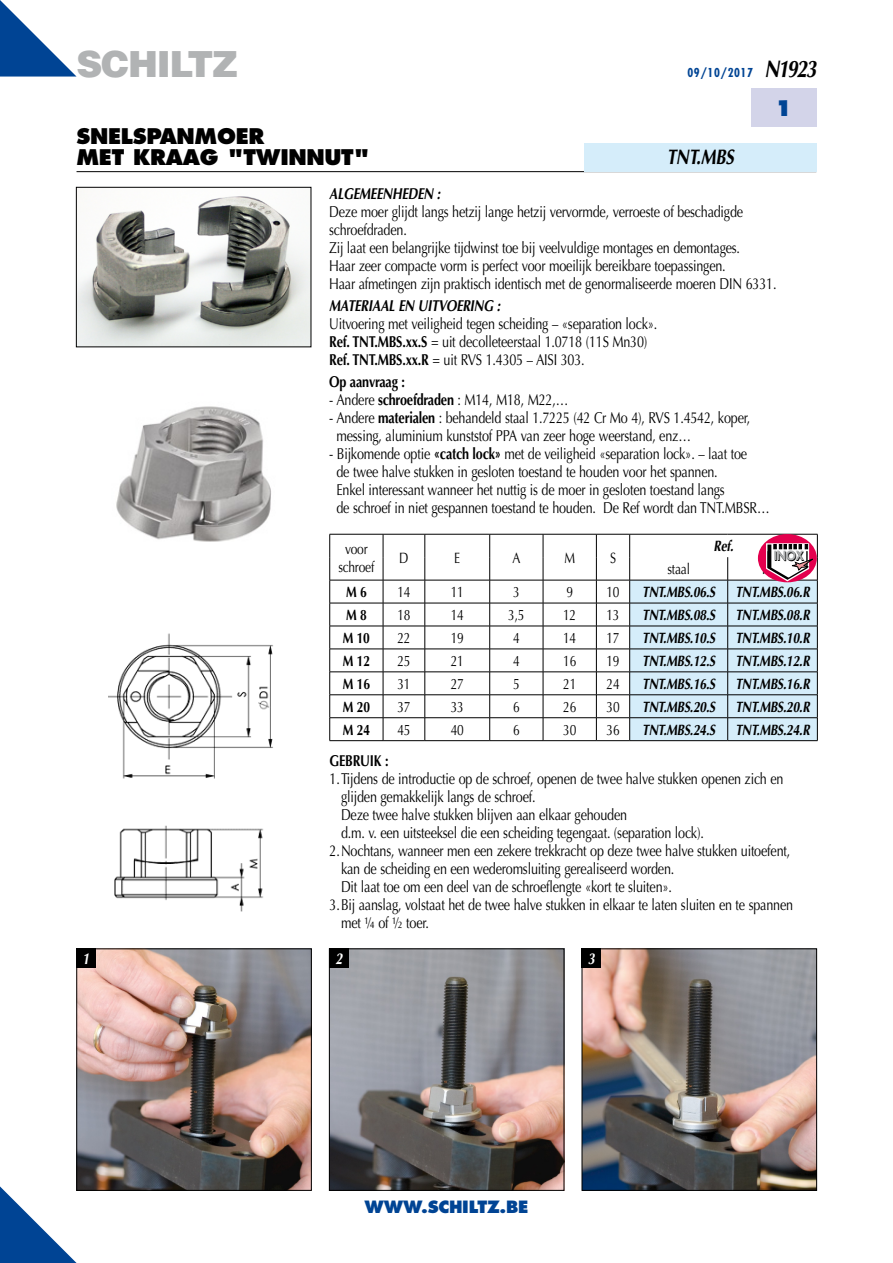
<style>
.page{position:relative;width:893px;height:1263px;background:#fff}
.page>*{position:absolute;margin:0;border:0;box-sizing:border-box;transform-origin:0 0}
.t1{font:900 36px "Helvetica";letter-spacing:-.035em;color:#b1b3b4}
.t2{font:800 21px/21px "Futura";letter-spacing:-.015em;color:#000}
.t3{font:italic 700 21px "Optima";letter-spacing:-.015em;color:#000;scale:.8 1}
.t4{font:800 21px "Futura";color:#004494}
.t5{font:800 16.5px "Futura";letter-spacing:-.015em;color:#004494}
.t6{font:15.75px/18px "Optima";letter-spacing:-.015em;color:#000;scale:.8 1}
.t7{font:italic 700 15.75px "Optima";letter-spacing:-.015em;color:#000;scale:.8 1}
.t8{font:700 15.75px "Optima";letter-spacing:-.015em;color:#000;scale:.8 1}
.t9{font:italic 700 15.75px "Optima";color:#fff;scale:.8 1}
.t10{font:italic 700 15px "Optima";letter-spacing:-.015em;color:#000;scale:.8 1}
.t11{font:15px/18px "Optima";letter-spacing:-.015em;color:#000;text-align:center;scale:.8 1}
.t12{font:700 15px "Optima";letter-spacing:-.015em;color:#000;scale:.8 1}
.t13{font:800 12.3px "Futura";color:#000}
.t14{font:12px "Times New Roman";letter-spacing:-.005em;color:#000}
.t15{font:700 condensed 12px "Futura";letter-spacing:.05em;color:#004494}
.s1{font-family:"Optima";font-style:italic;font-stretch:normal;font-size:24px;color:#000}
.s2{font-weight:700}
</style>
<div class="page">
<svg style="left:0;top:1186px;width:77px;height:77px"></svg>
<hr style="left:77px;top:171px;width:739px;height:1px;background:#000">
<div style="left:751px;top:89px;width:65px;height:38px;background:#d3d4e9"></div>
<svg style="left:0;top:0;width:77px;height:77px"></svg>
<div style="left:584px;top:143px;width:232px;height:28px;background:#d5edfa"></div>
<img style="left:79px;top:951px;width:231px;height:237px">
<div style="left:77px;top:949px;width:235px;height:241px;border:1px solid #000"></div>
<img style="left:584px;top:951px;width:231px;height:237px">
<div style="left:582px;top:949px;width:235px;height:241px;border:1px solid #000"></div>
<img style="left:331px;top:951px;width:231px;height:237px">
<div style="left:329px;top:949px;width:235px;height:241px;border:1px solid #000"></div>
<svg style="left:329px;top:534px;width:489px;height:207px"></svg>
<div style="left:77px;top:949px;width:19px;height:19px;background:#000"></div>
<div style="left:330px;top:949px;width:19px;height:19px;background:#000"></div>
<div style="left:582px;top:949px;width:19px;height:19px;background:#000"></div>
<img style="left:114px;top:825px;width:150px;height:87px">
<img style="left:109px;top:633px;width:164px;height:146px">
<img style="left:116px;top:406px;width:155px;height:136px">
<img style="left:78px;top:196px;width:231px;height:149px">
<div style="left:76px;top:187px;width:235px;height:160px;border:1px solid #000"></div>
<h1 class="t1" style="left:77px;top:40px;width:163px">SCHILTZ</h1>
<p class="t15" style="left:687px;top:65px;width:130px">09/10/2017 <span class="s1">N1923</span></p>
<h2 class="t4" style="left:775px;top:95px;width:19px">1</h2>
<h2 class="t2" style="left:77px;top:125px;width:295px">SNELSPANMOER<br>MET KRAAG "TWINNUT"</h2>
<p class="t7" style="left:329px;top:184px;width:140px">ALGEMEENHEDEN :</p>
<p class="t6" style="left:329px;top:202px;width:561px">Deze moer glijdt langs hetzij lange hetzij vervormde, verroeste of beschadigde schroefdraden.<br>Zij laat een belangrijke tijdwinst toe bij veelvuldige montages en demontages.<br>Haar zeer compacte vorm is perfect voor moeilijk bereikbare toepassingen.<br>Haar afmetingen zijn praktisch identisch met de genormaliseerde moeren DIN 6331.</p>
<p class="t7" style="left:329px;top:296px;width:215px">MATERIAAL EN UITVOERING :</p>
<p class="t6" style="left:329px;top:315px;width:412px">Uitvoering met veiligheid tegen scheiding – «separation lock».<br><span class="s2">Ref. TNT.MBS.xx.S</span> = uit decolleteerstaal 1.0718 (11S Mn30)<br><span class="s2">Ref. TNT.MBS.xx.R</span> = uit RVS 1.4305 – AISI 303.</p>
<p class="t8" style="left:329px;top:373px;width:96px">Op aanvraag :</p>
<p class="t6" style="left:329px;top:391px;width:300px">- Andere <span class="s2">schroefdraden</span> : M14, M18, M22,…</p>
<p class="t6" style="left:336px;top:409px;width:519px;text-indent:-7px">- Andere <span class="s2">materialen</span> : behandeld staal 1.7225 (42 Cr Mo 4), RVS 1.4542, koper, messing, aluminium kunststof PPA van zeer hoge weerstand, enz…</p>
<p class="t6" style="left:336px;top:445px;width:543px;text-indent:-7px">- Bijkomende optie <span class="s2">«catch lock»</span> met de veiligheid «separation lock». – laat toe<br>de twee halve stukken in gesloten toestand te houden voor het spannen.<br>Enkel interessant wanneer het nuttig is de moer in gesloten toestand langs<br>de schroef in niet gespannen toestand te houden. De Ref wordt dan TNT.MBSR…</p>
<p class="t11" style="left:338px;top:540px;width:47px">voor schroef</p>
<p class="t11" style="left:399px;top:549px;width:13px">D</p>
<p class="t11" style="left:454px;top:549px;width:9px">E</p>
<p class="t11" style="left:512px;top:549px;width:12px">A</p>
<p class="t11" style="left:564px;top:549px;width:15px">M</p>
<p class="t11" style="left:610px;top:549px;width:9px">S</p>
<h2 class="t3" style="left:667px;top:145px;width:85px">TNT.MBS</h2>
<p class="t14" style="left:430px;top:412px;width:342px">http://www.amf.de/application/amf_app000006?SID=43470352&amp;AC...</p>
<p class="t10" style="left:714px;top:537px;width:26px">Ref.</p>
<p class="t13" style="left:774px;top:548px;width:31px">INOX</p>
<p class="t11" style="left:667px;top:560px;width:30px">staal</p>
<p class="t12" style="left:346px;top:583px;width:27px">M 6</p>
<p class="t11" style="left:397px;top:583px;width:18px">14</p>
<p class="t11" style="left:451px;top:583px;width:18px">11</p>
<p class="t11" style="left:513px;top:583px;width:10px">3</p>
<p class="t11" style="left:566px;top:583px;width:10px">9</p>
<p class="t11" style="left:606px;top:583px;width:18px">10</p>
<p class="t10" style="left:642px;top:583px;width:93px">TNT.MBS.06.S</p>
<p class="t10" style="left:735px;top:583px;width:94px">TNT.MBS.06.R</p>
<p class="t12" style="left:346px;top:606px;width:27px">M 8</p>
<p class="t11" style="left:397px;top:606px;width:18px">18</p>
<p class="t11" style="left:451px;top:606px;width:18px">14</p>
<p class="t11" style="left:508px;top:606px;width:22px">3,5</p>
<p class="t11" style="left:563px;top:606px;width:18px">12</p>
<p class="t11" style="left:606px;top:606px;width:18px">13</p>
<p class="t10" style="left:642px;top:606px;width:93px">TNT.MBS.08.S</p>
<p class="t10" style="left:735px;top:606px;width:94px">TNT.MBS.08.R</p>
<p class="t12" style="left:343px;top:629px;width:35px">M 10</p>
<p class="t11" style="left:397px;top:629px;width:18px">22</p>
<p class="t11" style="left:451px;top:629px;width:18px">19</p>
<p class="t11" style="left:513px;top:629px;width:10px">4</p>
<p class="t11" style="left:563px;top:629px;width:18px">14</p>
<p class="t11" style="left:606px;top:629px;width:18px">17</p>
<p class="t10" style="left:642px;top:629px;width:93px">TNT.MBS.10.S</p>
<p class="t10" style="left:735px;top:629px;width:94px">TNT.MBS.10.R</p>
<p class="t12" style="left:343px;top:652px;width:35px">M 12</p>
<p class="t11" style="left:397px;top:652px;width:18px">25</p>
<p class="t11" style="left:451px;top:652px;width:18px">21</p>
<p class="t11" style="left:513px;top:652px;width:10px">4</p>
<p class="t11" style="left:563px;top:652px;width:18px">16</p>
<p class="t11" style="left:606px;top:652px;width:18px">19</p>
<p class="t10" style="left:642px;top:652px;width:93px">TNT.MBS.12.S</p>
<p class="t10" style="left:735px;top:652px;width:94px">TNT.MBS.12.R</p>
<p class="t12" style="left:343px;top:675px;width:35px">M 16</p>
<p class="t11" style="left:397px;top:675px;width:18px">31</p>
<p class="t11" style="left:451px;top:675px;width:18px">27</p>
<p class="t11" style="left:513px;top:675px;width:10px">5</p>
<p class="t11" style="left:563px;top:675px;width:18px">21</p>
<p class="t11" style="left:606px;top:675px;width:18px">24</p>
<p class="t10" style="left:642px;top:675px;width:93px">TNT.MBS.16.S</p>
<p class="t10" style="left:735px;top:675px;width:94px">TNT.MBS.16.R</p>
<p class="t12" style="left:343px;top:698px;width:35px">M 20</p>
<p class="t11" style="left:397px;top:698px;width:18px">37</p>
<p class="t11" style="left:451px;top:698px;width:18px">33</p>
<p class="t11" style="left:513px;top:698px;width:10px">6</p>
<p class="t11" style="left:563px;top:698px;width:18px">26</p>
<p class="t11" style="left:606px;top:698px;width:18px">30</p>
<p class="t10" style="left:642px;top:698px;width:93px">TNT.MBS.20.S</p>
<p class="t10" style="left:735px;top:698px;width:94px">TNT.MBS.20.R</p>
<p class="t12" style="left:343px;top:721px;width:35px">M 24</p>
<p class="t11" style="left:397px;top:721px;width:18px">45</p>
<p class="t11" style="left:451px;top:721px;width:18px">40</p>
<p class="t11" style="left:513px;top:721px;width:10px">6</p>
<p class="t11" style="left:563px;top:721px;width:18px">30</p>
<p class="t11" style="left:606px;top:721px;width:18px">36</p>
<p class="t10" style="left:642px;top:721px;width:93px">TNT.MBS.24.S</p>
<p class="t10" style="left:735px;top:721px;width:94px">TNT.MBS.24.R</p>
<p class="t8" style="left:330px;top:752px;width:75px">GEBRUIK :</p>
<p class="t6" style="left:330px;top:770px;width:569px">1.Tijdens de introductie op de schroef, openen de twee halve stukken openen zich en</p>
<p class="t6" style="left:341px;top:788px;width:245px">glijden gemakkelijk langs de schroef.</p>
<p class="t6" style="left:341px;top:806px;width:359px">Deze twee halve stukken blijven aan elkaar gehouden</p>
<p class="t6" style="left:341px;top:824px;width:455px">d.m. v. een uitsteeksel die een scheiding tegengaat. (separation lock).</p>
<p class="t6" style="left:330px;top:842px;width:577px">2.Nochtans, wanneer men een zekere trekkracht op deze twee halve stukken uitoefent,</p>
<p class="t6" style="left:341px;top:860px;width:418px">kan de scheiding en een wederomsluiting gerealiseerd worden.</p>
<p class="t6" style="left:341px;top:878px;width:415px">Dit laat toe om een deel van de schroeflengte «kort te sluiten».</p>
<p class="t6" style="left:330px;top:896px;width:581px">3.Bij aanslag, volstaat het de twee halve stukken in elkaar te laten sluiten en te spannen</p>
<p class="t6" style="left:341px;top:914px;width:111px">met ¼ of ½ toer.</p>
<p class="t14" style="left:427px;top:773px;width:342px">http://www.amf.de/application/amf_app000006?SID=43470352&amp;AC...</p>
<p class="t9" style="left:83px;top:949px;width:10px">1</p>
<p class="t9" style="left:336px;top:949px;width:10px">2</p>
<p class="t9" style="left:588px;top:949px;width:10px">3</p>
<p class="t5" style="left:365px;top:1197px;width:165px">WWW.SCHILTZ.BE</p>
</div>
